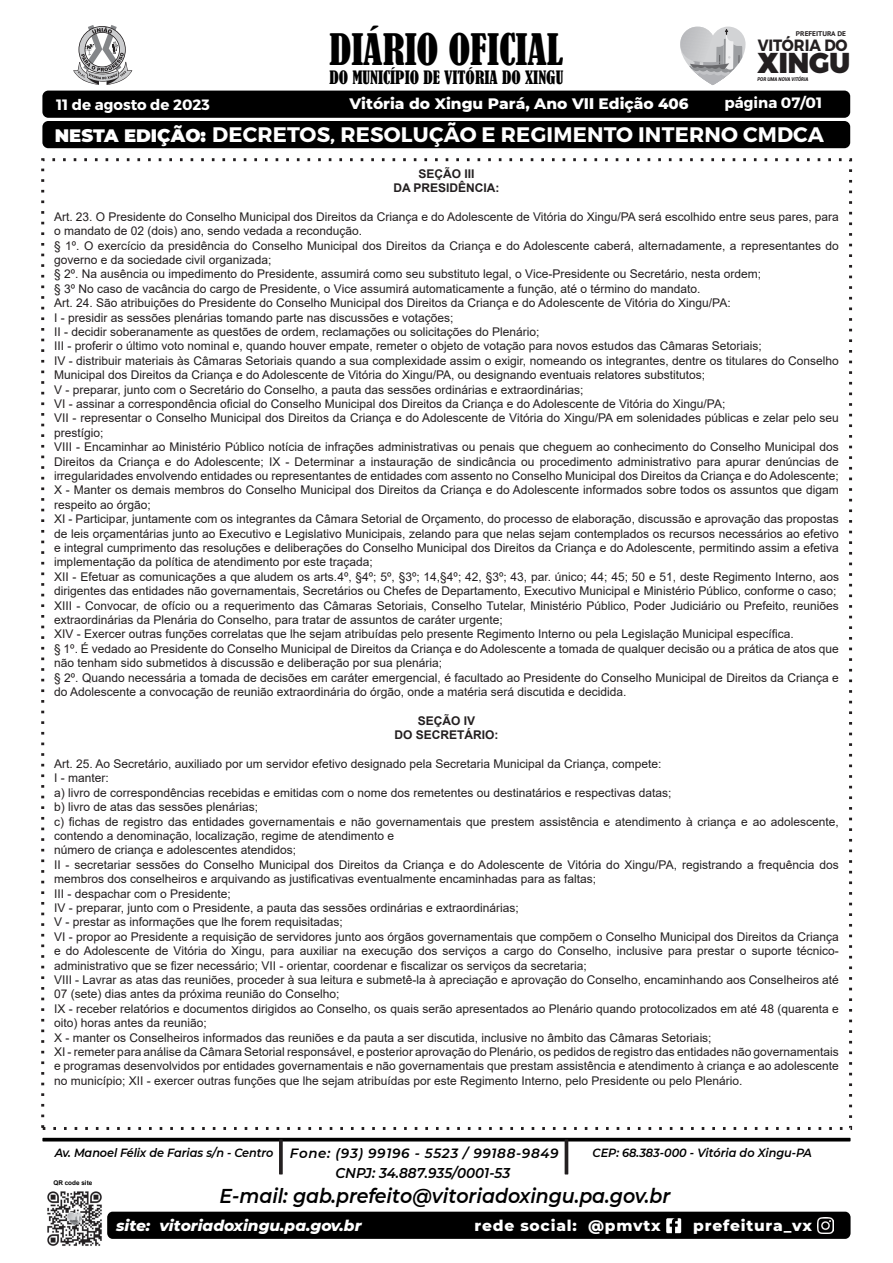
<style>
.page{position:relative;width:893px;height:1263px;background:#fff}
.page>*{position:absolute;margin:0;border:0;box-sizing:border-box;transform-origin:0 0}
.t1{font:condensed 40.65px "Bernard";color:#000}
.t2{font:900 28.65px "Montserrat";color:#231f20;scale:.95 1}
.t3{font:700 21px "Montserrat";letter-spacing:.01em;color:#fff}
.t4{font:italic 600 20.1px "Montserrat";color:#000;scale:.95 1}
.t5{font:900 18px "Montserrat";color:#fff}
.t6{font:condensed 17.25px "Bernard";color:#000}
.t7{font:700 16.35px "Montserrat";color:#231f20;scale:.91 1}
.t8{font:800 15.45px "Montserrat";color:#fff}
.t9{font:800 15.45px "Montserrat";letter-spacing:.05em;color:#fff}
.t10{font:italic 800 15.45px "Montserrat";color:#fff}
.t11{font:700 15px "Montserrat";color:#fff}
.t12{font:italic 600 14.25px "Montserrat";color:#000;scale:.95 1}
.t13{font:12px/14.4px "Arial";color:#231f20}
.t14{font:700 12px/14.4px "Arial";color:#231f20;text-align:center}
.t15{font:italic 600 11.85px "Montserrat";color:#000;scale:.95 1}
.t16{font:700 6.75px "PT Sans";color:#231f20;scale:1.09 1}
.t17{font:700 6.45px "Arial";color:#000}
.t18{font:italic 900 5.25px "Roboto";color:#231f20;scale:.87 1}
.s1{font-size:15px}
.s2{font-size:13.35px}
</style>
<div class="page">
<div style="left:107px;top:1212px;width:743px;height:27px;background:#000;border-radius:6px"></div>
<hr style="left:42px;top:1138px;width:808px;height:3px;background:#000">
<svg style="left:680px;top:27px;width:65px;height:58px"></svg>
<img style="left:47px;top:1191px;width:55px;height:55px">
<div style="left:42px;top:121px;width:808px;height:27px;background:#000;border-radius:6px"></div>
<div style="left:42px;top:91px;width:808px;height:27px;background:#000;border-radius:6px"></div>
<svg style="left:73px;top:25px;width:59px;height:60px"></svg>
<svg style="left:279px;top:1139px;width:4px;height:35px"></svg>
<hr style="left:565px;top:1139px;width:3px;height:35px;background:#231f20">
<img style="left:818px;top:1218px;width:16px;height:15px">
<svg style="left:666px;top:1218px;width:15px;height:15px"></svg>
<h1 class="t1" style="left:329px;top:26px;width:236px">DIÁRIO OFICIAL</h1>
<h3 class="t6" style="left:330px;top:67px;width:235px">DO MUNICÍPIO DE VITÓRIA DO XINGU</h3>
<p class="t16" style="left:796px;top:29px;width:47px">PREFEITURA DE</p>
<h3 class="t7" style="left:758px;top:35px;width:100px">VITÓRIA DO</h3>
<p class="t18" style="left:757px;top:75px;width:60px">POR UMA NOVA VITÓRIA</p>
<h2 class="t2" style="left:758px;top:45px;width:99px">XINGU</h2>
<p class="t11" style="left:56px;top:95px;width:155px">11 de agosto de 2023</p>
<p class="t11" style="left:725px;top:93px;width:99px">página 07/01</p>
<p class="t8" style="left:349px;top:93px;width:341px">Vitória do Xingu Pará, Ano VII Edição <span class="s1">406</span></p>
<h3 class="t3" style="left:212px;top:122px;width:613px">DECRETOS, RESOLUÇÃO E REGIMENTO INTERNO CMDCA</h3>
<h3 class="t5" style="left:55px;top:122px;width:153px">NESTA EDIÇÃO:</h3>
<p class="t14" style="left:393px;top:166px;width:108px">SEÇÃO III<br>DA PRESIDÊNCIA:</p>
<p class="t13" style="left:54px;top:209px;width:786px">Art. 23. O Presidente do Conselho Municipal dos Direitos da Criança e do Adolescente de Vitória do Xingu/PA será escolhido entre seus pares, para o mandato de 02 (dois) ano, sendo vedada a recondução.<br>§ 1º. O exercício da presidência do Conselho Municipal dos Direitos da Criança e do Adolescente caberá, alternadamente, a representantes do governo e da sociedade civil organizada;<br>§ 2º. Na ausência ou impedimento do Presidente, assumirá como seu substituto legal, o Vice-Presidente ou Secretário, nesta ordem;<br>§ 3º No caso de vacância do cargo de Presidente, o Vice assumirá automaticamente a função, até o término do mandato.<br>Art. 24. São atribuições do Presidente do Conselho Municipal dos Direitos da Criança e do Adolescente de Vitória do Xingu/PA:<br>I - presidir as sessões plenárias tomando parte nas discussões e votações;<br>II - decidir soberanamente as questões de ordem, reclamações ou solicitações do Plenário;<br>III - proferir o último voto nominal e, quando houver empate, remeter o objeto de votação para novos estudos das Câmaras Setoriais;<br>IV - distribuir materiais às Câmaras Setoriais quando a sua complexidade assim o exigir, nomeando os integrantes, dentre os titulares do Conselho Municipal dos Direitos da Criança e do Adolescente de Vitória do Xingu/PA, ou designando eventuais relatores substitutos;<br>V - preparar, junto com o Secretário do Conselho, a pauta das sessões ordinárias e extraordinárias;<br>VI - assinar a correspondência oficial do Conselho Municipal dos Direitos da Criança e do Adolescente de Vitória do Xingu/PA;<br>VII - representar o Conselho Municipal dos Direitos da Criança e do Adolescente de Vitória do Xingu/PA em solenidades públicas e zelar pelo seu prestígio;<br>VIII - Encaminhar ao Ministério Público notícia de infrações administrativas ou penais que cheguem ao conhecimento do Conselho Municipal dos Direitos da Criança e do Adolescente; IX - Determinar a instauração de sindicância ou procedimento administrativo para apurar denúncias de irregularidades envolvendo entidades ou representantes de entidades com assento no Conselho Municipal dos Direitos da Criança e do Adolescente; X - Manter os demais membros do Conselho Municipal dos Direitos da Criança e do Adolescente informados sobre todos os assuntos que digam respeito ao órgão;<br>XI - Participar, juntamente com os integrantes da Câmara Setorial de Orçamento, do processo de elaboração, discussão e aprovação das propostas de leis orçamentárias junto ao Executivo e Legislativo Municipais, zelando para que nelas sejam contemplados os recursos necessários ao efetivo e integral cumprimento das resoluções e deliberações do Conselho Municipal dos Direitos da Criança e do Adolescente, permitindo assim a efetiva implementação da política de atendimento por este traçada;<br>XII - Efetuar as comunicações a que aludem os arts.4º, §4º; 5º, §3º; 14,§4º; 42, §3º; 43, par. único; 44; 45; 50 e 51, deste Regimento Interno, aos dirigentes das entidades não governamentais, Secretários ou Chefes de Departamento, Executivo Municipal e Ministério Público, conforme o caso; XIII - Convocar, de ofício ou a requerimento das Câmaras Setoriais, Conselho Tutelar, Ministério Público, Poder Judiciário ou Prefeito, reuniões extraordinárias da Plenária do Conselho, para tratar de assuntos de caráter urgente;<br>XIV - Exercer outras funções correlatas que lhe sejam atribuídas pelo presente Regimento Interno ou pela Legislação Municipal específica.<br>§ 1º. É vedado ao Presidente do Conselho Municipal de Direitos da Criança e do Adolescente a tomada de qualquer decisão ou a prática de atos que não tenham sido submetidos à discussão e deliberação por sua plenária;<br>§ 2º. Quando necessária a tomada de decisões em caráter emergencial, é facultado ao Presidente do Conselho Municipal de Direitos da Criança e do Adolescente a convocação de reunião extraordinária do órgão, onde a matéria será discutida e decidida.</p>
<p class="t14" style="left:394px;top:713px;width:106px">SEÇÃO IV<br>DO SECRETÁRIO:</p>
<p class="t13" style="left:54px;top:756px;width:786px">Art. 25. Ao Secretário, auxiliado por um servidor efetivo designado pela Secretaria Municipal da Criança, compete:<br>I - manter:<br>a) livro de correspondências recebidas e emitidas com o nome dos remetentes ou destinatários e respectivas datas;<br>b) livro de atas das sessões plenárias;<br>c) fichas de registro das entidades governamentais e não governamentais que prestem assistência e atendimento à criança e ao adolescente, contendo a denominação, localização, regime de atendimento e<br>número de criança e adolescentes atendidos;<br>II - secretariar sessões do Conselho Municipal dos Direitos da Criança e do Adolescente de Vitória do Xingu/PA, registrando a frequência dos membros dos conselheiros e arquivando as justificativas eventualmente encaminhadas para as faltas;<br>III - despachar com o Presidente;<br>IV - preparar, junto com o Presidente, a pauta das sessões ordinárias e extraordinárias;<br>V - prestar as informações que lhe forem requisitadas;<br>VI - propor ao Presidente a requisição de servidores junto aos órgãos governamentais que compõem o Conselho Municipal dos Direitos da Criança e do Adolescente de Vitória do Xingu, para auxiliar na execução dos serviços a cargo do Conselho, inclusive para prestar o suporte técnico&shy;administrativo que se fizer necessário; VII - orientar, coordenar e fiscalizar os serviços da secretaria;<br>VIII - Lavrar as atas das reuniões, proceder à sua leitura e submetê-la à apreciação e aprovação do Conselho, encaminhando aos Conselheiros até 07 (sete) dias antes da próxima reunião do Conselho;<br>IX - receber relatórios e documentos dirigidos ao Conselho, os quais serão apresentados ao Plenário quando protocolizados em até 48 (quarenta e oito) horas antes da reunião;<br>X - manter os Conselheiros informados das reuniões e da pauta a ser discutida, inclusive no âmbito das Câmaras Setoriais;<br>XI - remeter para análise da Câmara Setorial responsável, e posterior aprovação do Plenário, os pedidos de registro das entidades não governamentais e programas desenvolvidos por entidades governamentais e não governamentais que prestam assistência e atendimento à criança e ao adolescente no município; XII - exercer outras funções que lhe sejam atribuídas por este Regimento Interno, pelo Presidente ou pelo Plenário.</p>
<p class="t15" style="left:55px;top:1144px;width:532px">Av. Manoel Félix de Farias s/n - Centro <span class="s2">Fone: (93) 99196 - 5523 / 99188-9849</span></p>
<p class="t15" style="left:592px;top:1144px;width:232px">CEP: 68.383-000 - Vitória do Xingu-PA</p>
<p class="t12" style="left:335px;top:1163px;width:185px">CNPJ: 34.887.935/0001-53</p>
<h3 class="t4" style="left:220px;top:1182px;width:476px">E-mail: gab.prefeito@vitoriadoxingu.pa.gov.br</h3>
<p class="t10" style="left:116px;top:1214px;width:247px">site: vitoriadoxingu.pa.gov.br</p>
<p class="t9" style="left:474px;top:1214px;width:188px">rede social: @pmvtx</p>
<p class="t9" style="left:693px;top:1214px;width:120px">prefeitura_vx</p>
<p class="t17" style="left:53px;top:1178px;width:40px">QR code site</p>
</div>
